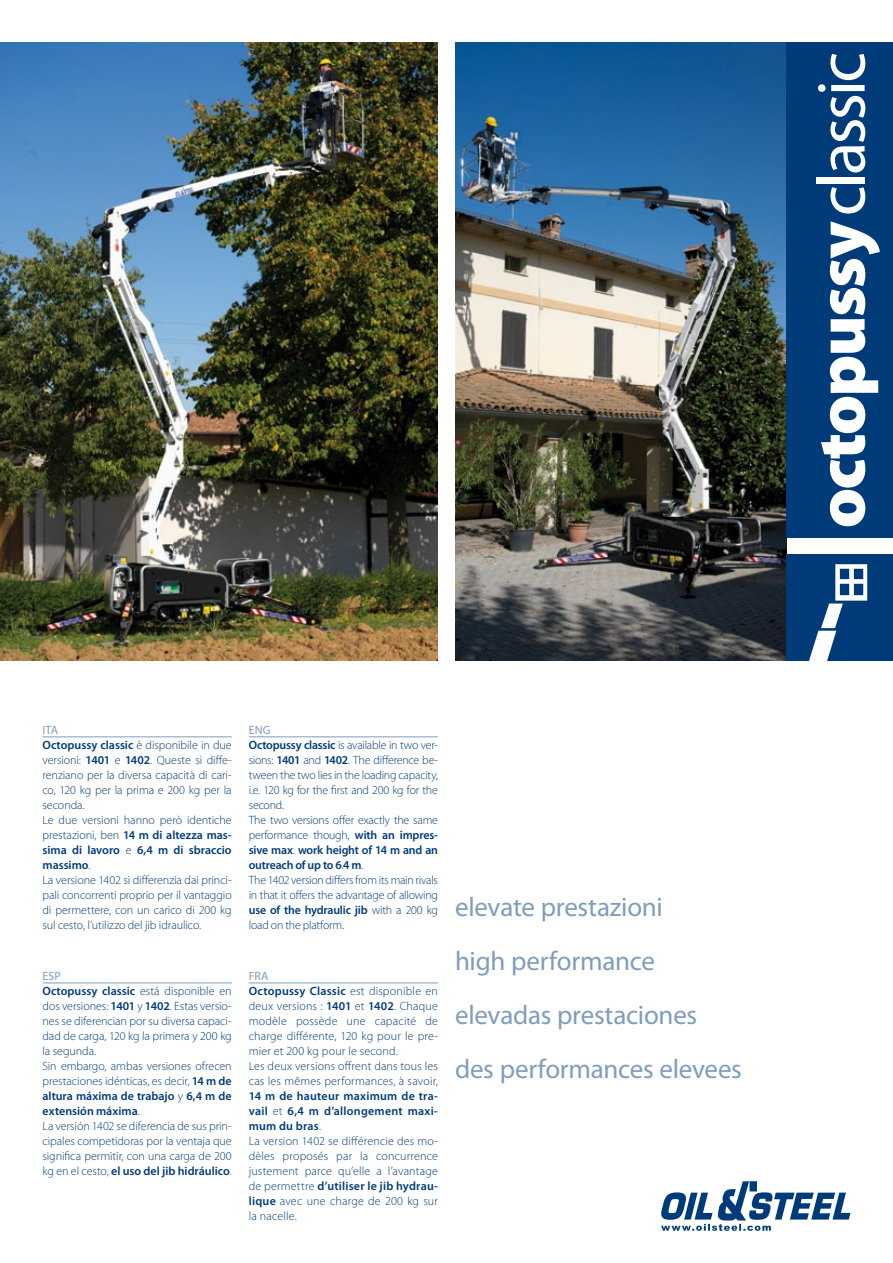
<style>
.page{position:relative;width:893px;height:1263px;background:#fff}
.page>*{position:absolute;margin:0;border:0;box-sizing:border-box;transform-origin:0 0}
.t1{font:900 69px "Myriad Pro";letter-spacing:-.03em;color:#fff}
.t2{font:27px/54px "Myriad Pro";letter-spacing:-.01em;color:#809dbc}
.t3{font:300 12px/15px "Myriad Pro";letter-spacing:-.005em;color:#003b79}
.t4{font:300 12px/15px "Myriad Pro";letter-spacing:.015em;color:#003b79}
.s1{font-weight:400}
.s2{font-weight:400;color:#809dbc}
.s3{font-weight:600}
</style>
<div class="page">
<img style="left:455px;top:43px;width:332px;height:618px">
<img style="left:0;top:43px;width:438px;height:618px">
<svg style="left:661px;top:1181px;width:189px;height:50px"></svg>
<div style="left:787px;top:43px;width:106px;height:495px;background:#003b79"></div>
<hr style="left:43px;top:736px;width:189px;height:1px;background:#809dbc">
<hr style="left:249px;top:982px;width:189px;height:1px;background:#809dbc">
<hr style="left:249px;top:736px;width:189px;height:1px;background:#809dbc">
<hr style="left:43px;top:982px;width:189px;height:1px;background:#809dbc">
<div style="left:787px;top:555px;width:106px;height:106px;background:#003b79"></div>
<svg style="left:809px;top:564px;width:58px;height:97px"></svg>
<h1 class="t1" style="left:795px;top:528px;width:478px;rotate:-90deg">octopussy<span class="s1">classic</span></h1>
<p class="t3" style="left:42px;top:723px;width:191px"><span class="s2">ITA<br></span><span class="s3">Octopussy classic</span> è disponibile in due versioni: <span class="s3">1401</span> e <span class="s3">1402</span>. Queste si diffe&shy;renziano per la diversa capacità di cari&shy;co, 120 kg per la prima e 200 kg per la seconda.<br>Le due versioni hanno però identiche prestazioni, ben <span class="s3">14 m di altezza mas&shy;sima di lavoro</span> e <span class="s3">6,4 m di sbraccio massimo</span>.<br>La versione 1402 si differenzia dai princi&shy;pali concorrenti proprio per il vantaggio di permettere, con un carico di 200 kg sul cesto, l’utilizzo del jib idraulico.</p>
<p class="t3" style="left:43px;top:969px;width:191px"><span class="s2">ESP<br></span><span class="s3">Octopussy classic</span> está disponible en dos versiones: <span class="s3">1401</span> y <span class="s3">1402</span>. Estas versio&shy;nes se diferencian por su diversa capaci&shy;dad de carga, 120 kg la primera y 200 kg la segunda.<br>Sin embargo, ambas versiones ofrecen prestaciones idénticas, es decir, <span class="s3">14 m de altura máxima de trabajo</span> y <span class="s3">6,4 m de extensión máxima</span>.<br>La versión 1402 se diferencia de sus prin&shy;cipales competidoras por la ventaja que significa permitir, con una carga de 200 kg en el cesto, <span class="s3">el uso del jib hidráulico</span>.</p>
<p class="t3" style="left:249px;top:723px;width:191px"><span class="s2">ENG<br></span><span class="s3">Octopussy classic</span> is available in two ver&shy;sions: <span class="s3">1401</span> and <span class="s3">1402</span>. The difference be&shy;tween the two lies in the loading capacity, i.e. 120 kg for the first and 200 kg for the second.<br>The two versions offer exactly the same performance though, <span class="s3">with an impres&shy;sive max</span>. <span class="s3">work height of 14 m and an outreach of up to 6</span>.<span class="s3">4 m</span>.<br>The 1402 version differs from its main rivals in that it offers the advantage of allowing <span class="s3">use of the hydraulic jib</span> with a 200 kg load on the platform.</p>
<p class="t4" style="left:249px;top:969px;width:191px"><span class="s2">FRA<br></span><span class="s3">Octopussy Classic</span> est disponible en deux versions : <span class="s3">1401</span> et <span class="s3">1402</span>. Chaque modèle possède une capacité de charge différente, 120 kg pour le pre&shy;mier et 200 kg pour le second.<br>Les deux versions offrent dans tous les cas les mêmes performances, à savoir,</p>
<p class="t4" style="left:249px;top:1089px;width:191px"><span class="s3">14 m de hauteur maximum de tra&shy;vail</span> et <span class="s3">6,4 m d’allongement maxi&shy;mum du bras</span>.<br>La version 1402 se différencie des mo&shy;dèles proposés par la concurrence justement parce qu’elle a l’avantage de permettre <span class="s3">d’utiliser le jib hydrau&shy;lique</span> avec une charge de 200 kg sur la nacelle.</p>
<h2 class="t2" style="left:455px;top:880px;width:288px">elevate prestazioni<br>high performance elevadas prestaciones des performances elevees</h2>
</div>
